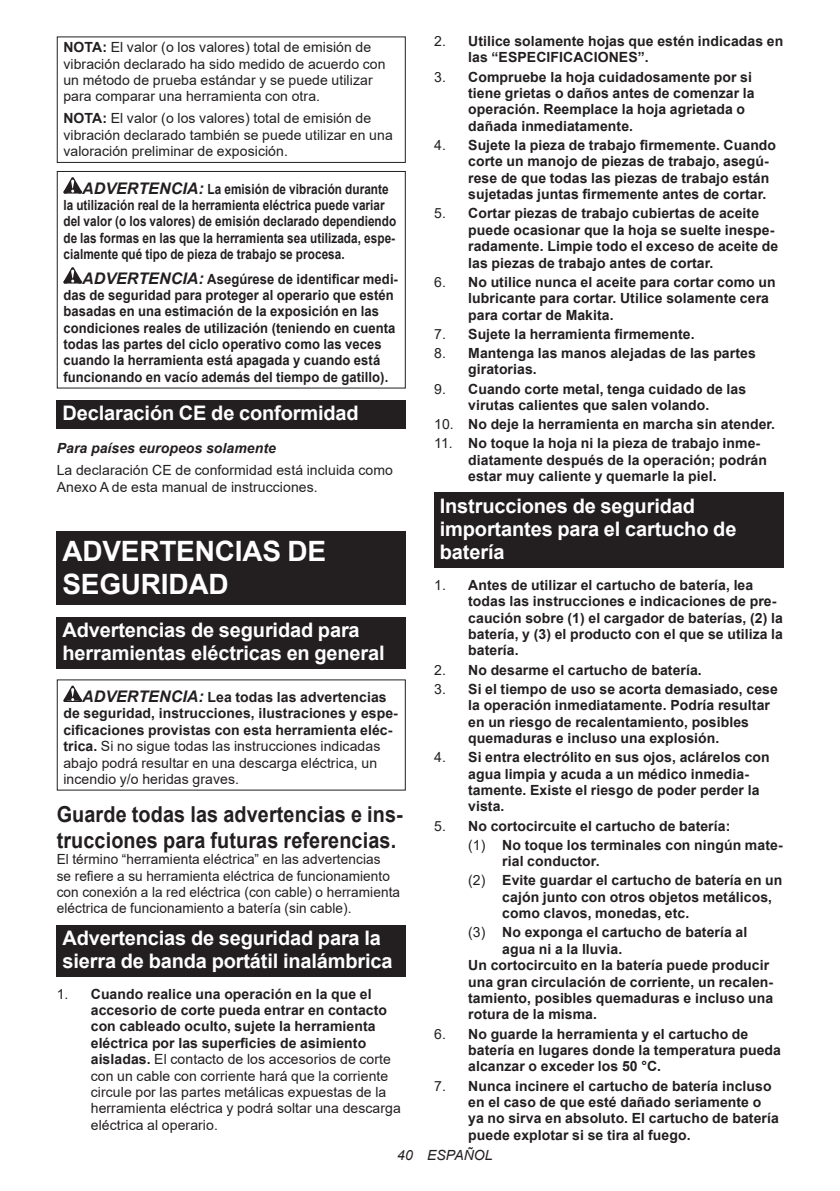
<style>
.page{position:relative;width:840px;height:1191px;background:#fff}
.page>*{position:absolute;margin:0;border:0;box-sizing:border-box;transform-origin:0 0}
.t1{font:700 28px/32.8px "Arial";letter-spacing:-.01em;color:#fff}
.t2{font:700 22px/25.8px "Arial";letter-spacing:.005em;color:#231f20;scale:.9 1}
.t3{font:700 20px/23.4px "Arial";letter-spacing:-.01em;color:#fff}
.t4{font:700 14px/16.4px "Arial";letter-spacing:.005em;color:#231f20}
.t5{font:14px/16.4px "Arial";letter-spacing:.005em;color:#231f20}
.t6{font:700 14px/16.4px "Arial";letter-spacing:.005em;color:#231f20;scale:.93 1}
.t7{font:700 14px/16.4px "Arial";letter-spacing:.005em;color:#231f20;scale:.84 1}
.t8{font:italic 700 14px "Arial";letter-spacing:.005em;color:#231f20}
.t9{font:italic 14px "Arial";letter-spacing:.005em;color:#231f20}
.s1{font-weight:700}
.s2{font-style:italic;font-size:16px}
.s3{font-weight:400}
</style>
<div class="page">
<div style="left:57px;top:36px;width:348px;height:127px;border:1px solid #231f20"></div>
<svg style="left:63px;top:177px;width:19px;height:17px"></svg>
<svg style="left:63px;top:267px;width:19px;height:16px"></svg>
<div style="left:57px;top:171px;width:348px;height:217px;border:1px solid #231f20"></div>
<div style="left:57px;top:400px;width:348px;height:28px;background:#231f20"></div>
<div style="left:57px;top:531px;width:348px;height:74px;background:#231f20"></div>
<div style="left:57px;top:616px;width:348px;height:52px;background:#231f20"></div>
<svg style="left:63px;top:685px;width:19px;height:17px"></svg>
<div style="left:57px;top:924px;width:348px;height:52px;background:#231f20"></div>
<div style="left:434px;top:492px;width:348px;height:76px;background:#231f20"></div>
<p class="t5" style="left:63px;top:39px;width:323px"><span class="s1">NOTA:</span> El valor (o los valores) total de emisión de vibración declarado ha sido medido de acuerdo con un método de prueba estándar y se puede utilizar para comparar una herramienta con otra.</p>
<p class="t5" style="left:63px;top:110px;width:331px"><span class="s1">NOTA:</span> El valor (o los valores) total de emisión de vibración declarado también se puede utilizar en una valoración preliminar de exposición.</p>
<p class="t7" style="left:63px;top:181px;width:397px;text-indent:19px"><span class="s2">ADVERTENCIA:</span> La emisión de vibración durante la utilización real de la herramienta eléctrica puede variar del valor (o los valores) de emisión declarado dependiendo de las formas en las que la herramienta sea utilizada, espe&shy;cialmente qué tipo de pieza de trabajo se procesa.</p>
<p class="t6" style="left:63px;top:270px;width:361px;text-indent:19px"><span class="s2">ADVERTENCIA:</span> Asegúrese de identificar medi&shy;das de seguridad para proteger al operario que estén basadas en una estimación de la exposición en las condiciones reales de utilización (teniendo en cuenta todas las partes del ciclo operativo como las veces cuando la herramienta está apagada y cuando está funcionando en vacío además del tiempo de gatillo).</p>
<h3 class="t3" style="left:62px;top:401px;width:298px">Declaración CE de conformidad</h3>
<p class="t8" style="left:57px;top:439px;width:221px">Para países europeos solamente</p>
<p class="t5" style="left:57px;top:462px;width:337px">La declaración CE de conformidad está incluida como<br>Anexo A de esta manual de instrucciones.</p>
<h1 class="t1" style="left:62px;top:535px;width:265px">ADVERTENCIAS DE<br>SEGURIDAD</h1>
<h3 class="t3" style="left:62px;top:618px;width:323px">Advertencias de seguridad para herramientas eléctricas en general</h3>
<p class="t4" style="left:63px;top:689px;width:336px;text-indent:19px"><span class="s2">ADVERTENCIA:</span> Lea todas las advertencias de seguridad, instrucciones, ilustraciones y espe&shy;cificaciones provistas con esta herramienta eléc&shy;trica. <span class="s3">Si no sigue todas las instrucciones indicadas abajo podrá resultar en una descarga eléctrica, un incendio y/o heridas graves.</span></p>
<h2 class="t2" style="left:57px;top:801px;width:385px">Guarde todas las advertencias e ins&shy;trucciones para futuras referencias.</h2>
<p class="t5" style="left:57px;top:851px;width:344px">El término “herramienta eléctrica” en las advertencias<br>se refiere a su herramienta eléctrica de funcionamiento con conexión a la red eléctrica (con cable) o herramienta eléctrica de funcionamiento a batería (sin cable).</p>
<h3 class="t3" style="left:62px;top:926px;width:331px">Advertencias de seguridad para la sierra de banda portátil inalámbrica</h3>
<p class="t5" style="left:91px;top:985px;width:311px;text-indent:-34px">1. <span class="s1">Cuando realice una operación en la que el accesorio de corte pueda entrar en contacto con cableado oculto, sujete la herramienta eléctrica por las superficies de asimiento aisladas.</span> El contacto de los accesorios de corte con un cable con corriente hará que la corriente circule por las partes metálicas expuestas de la herramienta eléctrica y podrá soltar una descarga eléctrica al operario.</p>
<p class="t4" style="left:468px;top:33px;width:316px;text-indent:-34px"><span class="s3">2.</span> Utilice solamente hojas que estén indicadas en las “ESPECIFICACIONES”.</p>
<p class="t4" style="left:468px;top:69px;width:288px;text-indent:-34px"><span class="s3">3.</span> Compruebe la hoja cuidadosamente por si tiene grietas o daños antes de comenzar la operación. Reemplace la hoja agrietada o dañada inmediatamente.</p>
<p class="t4" style="left:468px;top:137px;width:309px;text-indent:-34px"><span class="s3">4.</span> Sujete la pieza de trabajo firmemente. Cuando corte un manojo de piezas de trabajo, asegú&shy;rese de que todas las piezas de trabajo están sujetadas juntas firmemente antes de cortar.</p>
<p class="t4" style="left:468px;top:205px;width:311px;text-indent:-34px"><span class="s3">5.</span> Cortar piezas de trabajo cubiertas de aceite puede ocasionar que la hoja se suelte inespe&shy;radamente. Limpie todo el exceso de aceite de las piezas de trabajo antes de cortar.</p>
<p class="t4" style="left:468px;top:274px;width:309px;text-indent:-34px"><span class="s3">6.</span> No utilice nunca el aceite para cortar como un lubricante para cortar. Utilice solamente cera para cortar de Makita.</p>
<p class="t4" style="left:434px;top:326px;width:262px"><span class="s3">7.</span> Sujete la herramienta firmemente.</p>
<p class="t4" style="left:468px;top:345px;width:289px;text-indent:-34px"><span class="s3">8.</span> Mantenga las manos alejadas de las partes giratorias.</p>
<p class="t4" style="left:434px;top:380px;width:313px;text-align:center"><span class="s3">9.</span> Cuando corte metal, tenga cuidado de las virutas calientes que salen volando.</p>
<p class="t4" style="left:434px;top:416px;width:342px"><span class="s3">10.</span> No deje la herramienta en marcha sin atender.</p>
<p class="t4" style="left:468px;top:435px;width:300px;text-indent:-34px"><span class="s3">11.</span> No toque la hoja ni la pieza de trabajo inme&shy;diatamente después de la operación; podrán estar muy caliente y quemarle la piel.</p>
<h3 class="t3" style="left:439px;top:494px;width:298px">Instrucciones de seguridad importantes para el cartucho de batería</h3>
<p class="t4" style="left:468px;top:577px;width:316px;text-indent:-34px"><span class="s3">1.</span> Antes de utilizar el cartucho de batería, lea todas las instrucciones e indicaciones de pre&shy;caución sobre (1) el cargador de baterías, (2) la batería, y (3) el producto con el que se utiliza la batería.</p>
<p class="t4" style="left:434px;top:661px;width:269px"><span class="s3">2.</span> No desarme el cartucho de batería.</p>
<p class="t4" style="left:468px;top:681px;width:311px;text-indent:-34px"><span class="s3">3.</span> Si el tiempo de uso se acorta demasiado, cese la operación inmediatamente. Podría resultar en un riesgo de recalentamiento, posibles quemaduras e incluso una explosión.</p>
<p class="t4" style="left:468px;top:749px;width:303px;text-indent:-34px"><span class="s3">4.</span> Si entra electrólito en sus ojos, aclárelos con agua limpia y acuda a un médico inmedia&shy;tamente. Existe el riesgo de poder perder la vista.</p>
<p class="t4" style="left:468px;top:816px;width:316px;line-height:19.2px;text-indent:-34px"><span class="s3">5.</span> No cortocircuite el cartucho de batería:<br><span class="s3">(1)</span> No toque los terminales con ningún mate-</p>
<p class="t4" style="left:468px;top:852px;width:315px;line-height:19.2px;text-indent:34px">rial conductor.<br><span class="s3">(2)</span> Evite guardar el cartucho de batería en un</p>
<p class="t4" style="left:502px;top:889px;width:271px">cajón junto con otros objetos metálicos, como clavos, monedas, etc.</p>
<p class="t4" style="left:468px;top:924px;width:280px"><span class="s3">(3)</span> No exponga el cartucho de batería al</p>
<p class="t4" style="left:502px;top:941px;width:121px">agua ni a la lluvia.</p>
<p class="t4" style="left:468px;top:957px;width:302px">Un cortocircuito en la batería puede producir</p>
<p class="t4" style="left:468px;top:973px;width:306px">una gran circulación de corriente, un recalen-</p>
<p class="t4" style="left:468px;top:990px;width:306px">tamiento, posibles quemaduras e incluso una</p>
<p class="t4" style="left:468px;top:1006px;width:130px">rotura de la misma.</p>
<p class="t4" style="left:468px;top:1025px;width:314px;text-indent:-34px"><span class="s3">6.</span> No guarde la herramienta y el cartucho de batería en lugares donde la temperatura pueda alcanzar o exceder los 50 °C.</p>
<p class="t4" style="left:468px;top:1077px;width:312px;text-indent:-34px"><span class="s3">7.</span> Nunca incinere el cartucho de batería incluso en el caso de que esté dañado seriamente o ya no sirva en absoluto. El cartucho de batería puede explotar si se tira al fuego.</p>
<p class="t9" style="left:397px;top:1146px;width:97px">40 ESPAÑOL</p>
</div>
